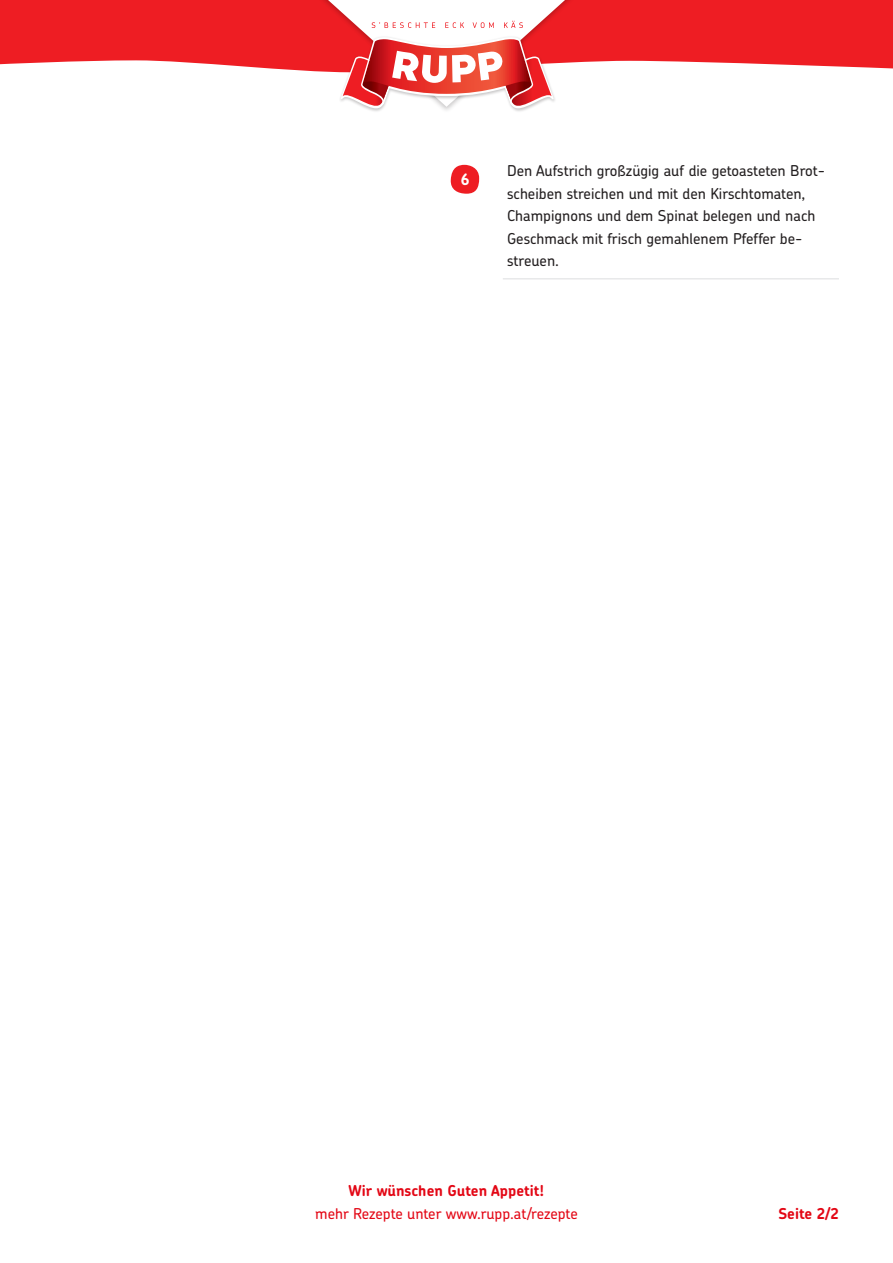
<style>
.page{position:relative;width:893px;height:1263px;background:#fff}
.page>*{position:absolute;margin:0;border:0;box-sizing:border-box;transform-origin:0 0}
.t1{font:700 15.75px "Chevin Pro";color:#fff}
.t2{font:500 15px/22.5px "Chevin Pro";color:#231f20}
.t3{font:500 15px "Chevin Pro";color:#e30715}
.t4{font:700 15px "Chevin Pro";color:#e30715}
</style>
<div class="page">
<hr style="left:503px;top:278px;width:336px;height:1px;background:#dcdddf">
<svg style="left:450px;top:165px;width:29px;height:29px"></svg>
<svg style="left:0;top:0;width:893px;height:72px;background:#ef363c"></svg>
<img style="left:315px;top:0;width:263px;height:72px">
<img style="left:365px;top:108px;width:165px;height:3px">
<svg style="left:328px;top:0;width:237px;height:108px"></svg>
<p class="t1" style="left:461px;top:169px;width:10px">6</p>
<p class="t2" style="left:507px;top:159px;width:320px">Den Aufstrich großzügig auf die getoasteten Brot&shy;scheiben streichen und mit den Kirschtomaten, Champignons und dem Spinat belegen und nach Geschmack mit frisch gemahlenem Pfeffer be&shy;streuen.</p>
<p class="t4" style="left:349px;top:1181px;width:197px">Wir wünschen Guten Appetit!</p>
<p class="t3" style="left:315px;top:1203px;width:264px">mehr Rezepte unter www.rupp.at/rezepte</p>
<p class="t4" style="left:778px;top:1203px;width:62px">Seite 2/2</p>
</div>
